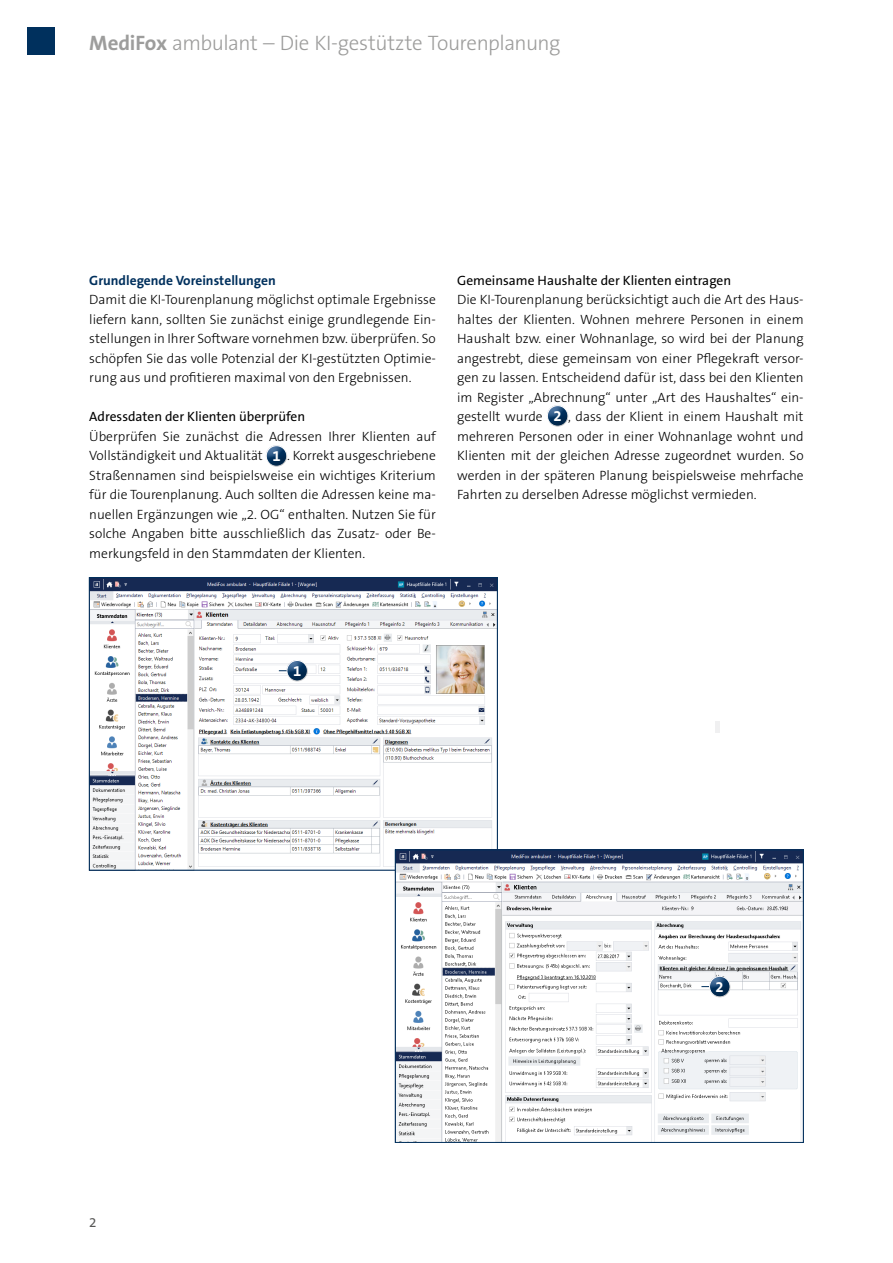
<style>
.page{position:relative;width:893px;height:1263px;background:#fff}
.page>*{position:absolute;margin:0;border:0;box-sizing:border-box;transform-origin:0 0}
.t1{font:300 21px "The Sans B3";letter-spacing:-.02em;color:#9d9d9c}
.t2{font:700 15px "The Sans B7";color:#fff}
.t3{font:300 13.5px/19.5px "The Sans B3";color:#000;text-align:justify}
.t4{font:13.5px "The Sans B5 Plain";color:#000}
.t5{font:700 13.5px "The Sans B7";color:#00305d}
.t6{font:13.5px "The Sans B5 Plain";color:#575756}
.s1{font-family:"The Sans B7";font-weight:700}
.s2{font-family:"The Sans B7";font-weight:700;font-size:15px;color:#fff}
</style>
<div class="page">
<div style="left:28px;top:28px;width:27px;height:27px;background:#00305d"></div>
<div style="left:259px;top:444px;width:39px;height:25px;background:#000;opacity:.2"></div>
<div style="left:540px;top:404px;width:39px;height:25px;background:#000;opacity:.2"></div>
<hr style="left:715px;top:721px;width:4px;height:12px;background:#f0f0f1">
<img style="left:91px;top:579px;width:405px;height:289px">
<div style="left:89px;top:577px;width:409px;height:293px;border:1px solid #00305d"></div>
<div style="left:276px;top:651px;width:39px;height:32px;background:#7682a5;opacity:.75"></div>
<div style="left:280px;top:658px;width:38px;height:26px;background:#000;opacity:.2"></div>
<img style="left:397px;top:851px;width:405px;height:290px">
<div style="left:395px;top:849px;width:409px;height:294px;border:1px solid #00305d"></div>
<div style="left:698px;top:967px;width:39px;height:32px;background:#7682a5;opacity:.75"></div>
<div style="left:702px;top:974px;width:39px;height:26px;background:#000;opacity:.2"></div>
<h1 class="t1" style="left:89px;top:32px;width:473px"><span class="s1">MediFox</span> ambulant – Die KI-gestützte Tourenplanung</h1>
<p class="t5" style="left:89px;top:273px;width:188px">Grundlegende Voreinstellungen</p>
<p class="t3" style="left:89px;top:291px;width:348px">Damit die KI-Tourenplanung möglichst optimale Ergebnisse liefern kann, sollten Sie zunächst einige grundlegende Ein&shy;stellungen in Ihrer Software vornehmen bzw. überprüfen. So schöpfen Sie das volle Potenzial der KI-gestützten Optimie&shy;rung aus und profitieren maximal von den Ergebnissen.</p>
<p class="t4" style="left:89px;top:410px;width:217px">Adressdaten der Klienten überprüfen</p>
<p class="t3" style="left:89px;top:427px;width:348px">Überprüfen Sie zunächst die Adressen Ihrer Klienten auf Vollständigkeit und Aktualität <span class="s2">1</span> . Korrekt ausgeschriebene Straßennamen sind beispielsweise ein wichtiges Kriterium für die Tourenplanung. Auch sollten die Adressen keine ma&shy;nuellen Ergänzungen wie „2. OG“ enthalten. Nutzen Sie für solche Angaben bitte ausschließlich das Zusatz- oder Be&shy;merkungsfeld in den Stammdaten der Klienten.</p>
<p class="t4" style="left:457px;top:273px;width:276px">Gemeinsame Haushalte der Klienten eintragen</p>
<p class="t3" style="left:457px;top:291px;width:348px">Die KI-Tourenplanung berücksichtigt auch die Art des Haus&shy;haltes der Klienten. Wohnen mehrere Personen in einem Haushalt bzw. einer Wohnanlage, so wird bei der Planung angestrebt, diese gemeinsam von einer Pflegekraft versor&shy;gen zu lassen. Entscheidend dafür ist, dass bei den Klienten im Register „Abrechnung“ unter „Art des Haushaltes“ ein&shy;gestellt wurde <span class="s2">2</span> , dass der Klient in einem Haushalt mit mehreren Personen oder in einer Wohnanlage wohnt und Klienten mit der gleichen Adresse zugeordnet wurden. So werden in der späteren Planung beispielsweise mehrfache Fahrten zu derselben Adresse möglichst vermieden.</p>
<p class="t2" style="left:293px;top:663px;width:10px">1</p>
<p class="t6" style="left:89px;top:1215px;width:9px">2</p>
<p class="t2" style="left:716px;top:978px;width:10px">2</p>
</div>
